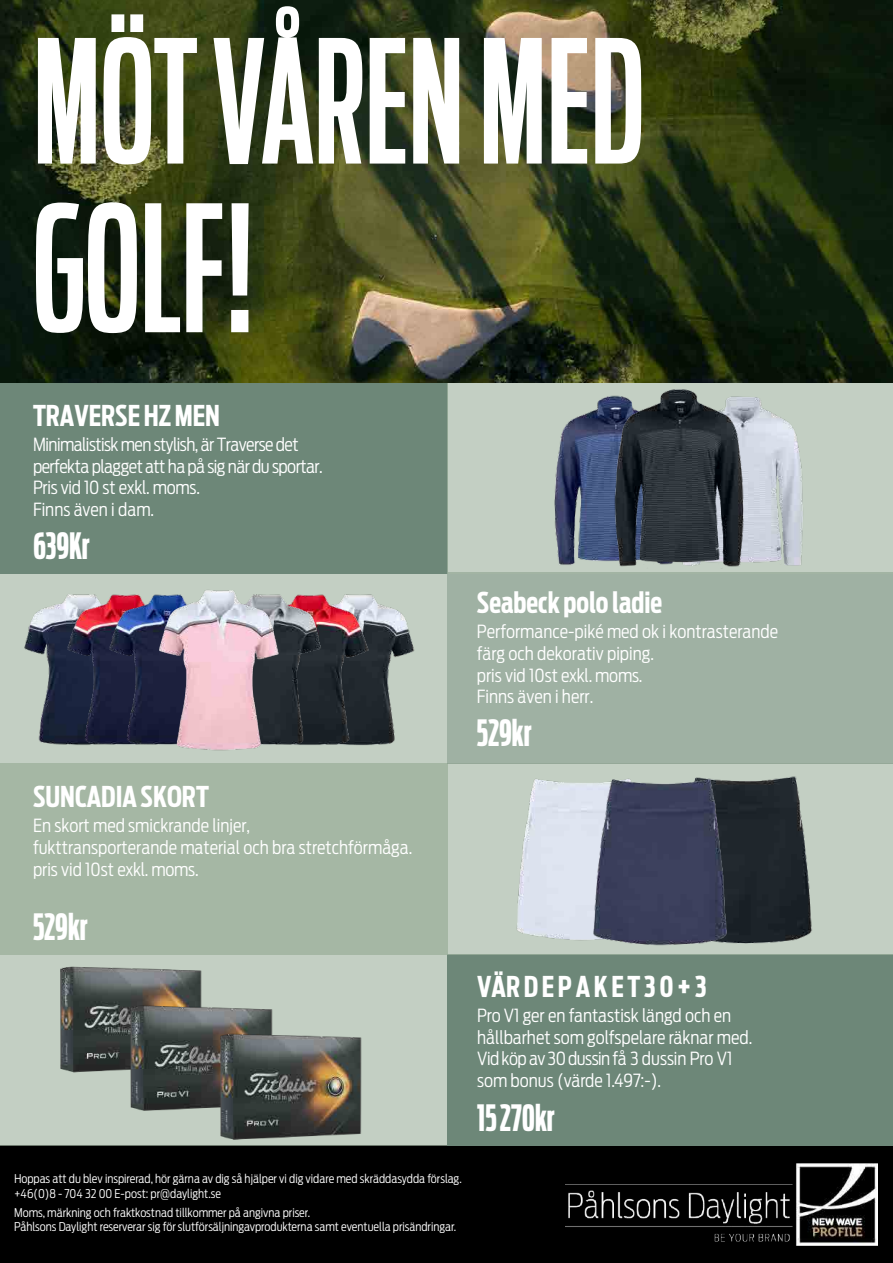
<style>
.page{position:relative;width:893px;height:1263px;background:#fff}
.page>*{position:absolute;margin:0;border:0;box-sizing:border-box;transform-origin:0 0}
.t1{font:500 174px "Antenna Comp";color:#fff}
.t2{font:500 169.5px "Antenna Comp";color:#fff}
.t3{font:700 36px "Antenna Comp";letter-spacing:-.005em;color:#fff}
.t4{font:700 28.5px "Antenna Extra Cond";color:#fff}
.t5{font:300 18px/21.6px "Antenna Cond";color:#fff}
.t6{font:300 18px/21.6px "Antenna Cond";letter-spacing:-.03em;color:#fff}
.t7{font:300 12px/14.4px "Antenna Cond";color:#fff}
</style>
<div class="page">
<div style="left:0;top:1146px;width:893px;height:117px;background:#000"></div>
<div style="left:0;top:763px;width:447px;height:192px;background:#a5b7a4"></div>
<div style="left:0;top:955px;width:447px;height:191px;background:#c3cfc3"></div>
<div style="left:447px;top:955px;width:446px;height:191px;background:#6d8778"></div>
<div style="left:447px;top:763px;width:446px;height:192px;background:#c3cfc3"></div>
<div style="left:0;top:572px;width:447px;height:191px;background:#c3cfc3"></div>
<div style="left:447px;top:572px;width:446px;height:191px;background:#9fb1a3"></div>
<div style="left:0;top:382px;width:447px;height:191px;background:#6d8778"></div>
<div style="left:447px;top:382px;width:446px;height:191px;background:#c3cfc3"></div>
<img style="left:565px;top:1163px;width:312px;height:82px">
<img style="left:0;top:0;width:893px;height:382px">
<img style="left:60px;top:966px;width:62px;height:107px">
<img style="left:122px;top:967px;width:89px;height:144px">
<img style="left:211px;top:1007px;width:171px;height:139px">
<img style="left:516px;top:779px;width:50px;height:161px">
<img style="left:755px;top:776px;width:57px;height:168px">
<img style="left:566px;top:777px;width:189px;height:178px">
<img style="left:24px;top:609px;width:18px;height:134px">
<img style="left:42px;top:594px;width:42px;height:151px">
<img style="left:84px;top:594px;width:46px;height:151px">
<img style="left:393px;top:609px;width:22px;height:133px">
<img style="left:349px;top:594px;width:44px;height:152px">
<img style="left:307px;top:594px;width:42px;height:151px">
<img style="left:130px;top:590px;width:177px;height:161px">
<img style="left:770px;top:411px;width:33px;height:155px">
<img style="left:554px;top:412px;width:35px;height:153px">
<img style="left:589px;top:389px;width:181px;height:180px">
<h2 class="t2" style="left:33px;top:6px;width:613px">MÖT VÅREN MED</h2>
<h1 class="t1" style="left:33px;top:171px;width:225px">GOLF!</h1>
<h3 class="t4" style="left:33px;top:399px;width:189px">TRAVERSE HZ MEN</h3>
<p class="t6" style="left:33px;top:434px;width:291px">Minimalistisk men stylish, är Traverse det perfekta plagget att ha på sig när du sportar.<br>Pris vid 10 st exkl. moms.<br>Finns även i dam.</p>
<h3 class="t3" style="left:33px;top:526px;width:58px">639Kr</h3>
<h3 class="t4" style="left:33px;top:780px;width:177px">SUNCADIA SKORT</h3>
<p class="t5" style="left:33px;top:815px;width:381px">En skort med smickrande linjer,<br>fukttransporterande material och bra stretchförmåga. pris vid 10st exkl. moms.</p>
<h3 class="t3" style="left:33px;top:907px;width:56px">529kr</h3>
<h3 class="t4" style="left:477px;top:586px;width:187px">Seabeck polo ladie</h3>
<p class="t5" style="left:477px;top:621px;width:303px">Performance-piké med ok i kontrasterande färg och dekorativ piping.<br>pris vid 10st exkl. moms.<br>Finns även i herr.</p>
<h3 class="t3" style="left:477px;top:713px;width:56px">529kr</h3>
<h3 class="t4" style="left:477px;top:970px;width:231px">VÄR D E P A K E T 3 0 + 3</h3>
<p class="t5" style="left:477px;top:1005px;width:277px">Pro V1 ger en fantastisk längd och en hållbarhet som golfspelare räknar med.<br>Vid köp av 30 dussinfå 3 dussin Pro V1 som bonus (värde 1.497:-).</p>
<h3 class="t3" style="left:477px;top:1098px;width:79px">15 270kr</h3>
<p class="t7" style="left:14px;top:1171px;width:449px">Hoppas att du blev inspirerad, hör gärna av dig så hjälper vi dig vidare med skräddasydda förslag. +46(0)8 - 704 32 00 E-post: pr@daylight.se</p>
<p class="t7" style="left:14px;top:1205px;width:444px">Moms, märkning och fraktkostnad tillkommer på angivna priser.<br>Påhlsons Daylight reserverar sig för slutförsäljningavprodukterna samt eventuella prisändringar.</p>
</div>
